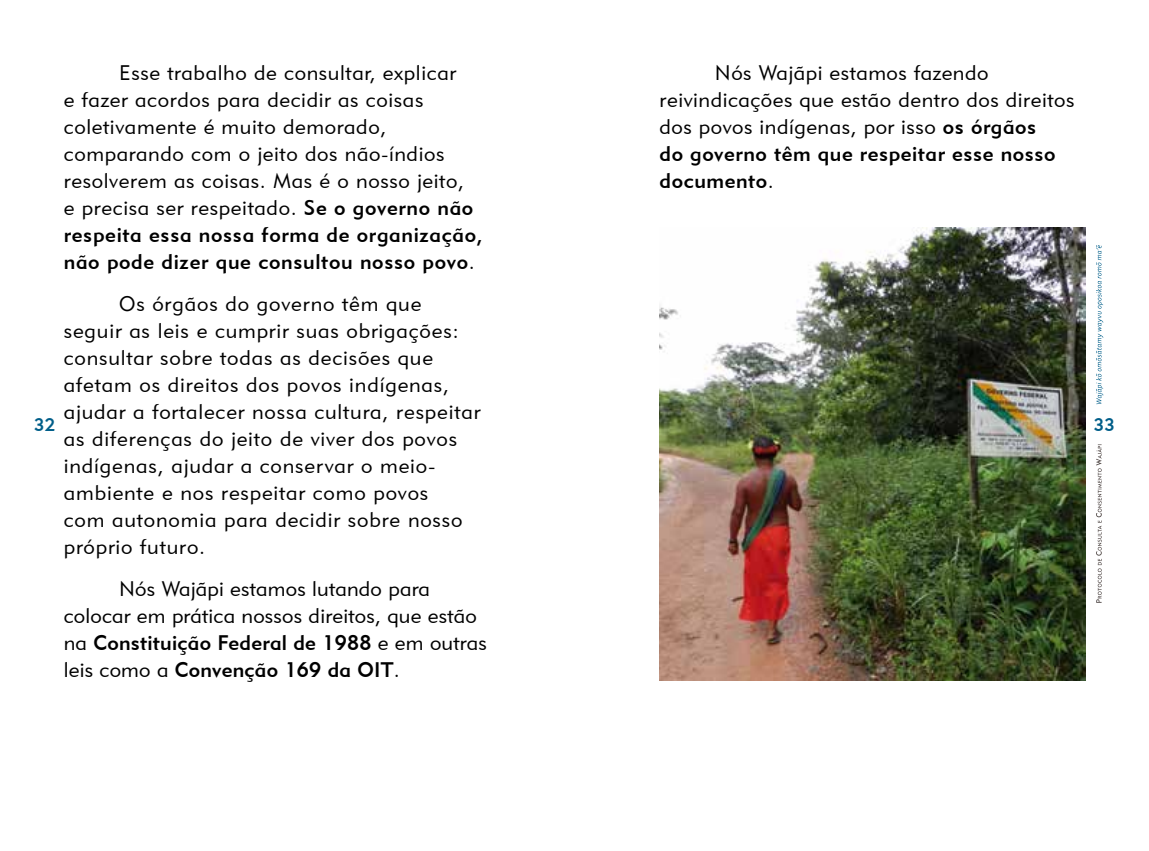
<style>
.page{position:relative;width:1149px;height:851px;background:#fff}
.page>*{position:absolute;margin:0;border:0;box-sizing:border-box;transform-origin:0 0}
.t1{font:21px/27px "Geometric 415 BT Lite A";letter-spacing:.03em;color:#000}
.t2{font:21px/27px "Geometric 415 BT Medium A";letter-spacing:.025em;color:#000}
.t3{font:21px/27px "Geometric 415 BT Lite A";letter-spacing:.01em;color:#000;text-align:center}
.t4{font:18px "Geometric 415 BT Medium A";color:#005e89}
.s1{font-family:"Geometric 415 BT Medium A"}
.s2{font-family:"Geometric 415 BT Lite A"}
</style>
<div class="page">
<svg style="left:1096px;top:245px;width:6px;height:159px"></svg>
<svg style="left:1096px;top:444px;width:5px;height:158px"></svg>
<img style="left:659px;top:227px;width:425px;height:453px">
<p class="t1" style="left:659px;top:59px;width:416px;text-indent:55px">Nós Wajãpi estamos fazendo reivindicações que estão dentro dos direitos dos povos indígenas, por isso <span class="s1">os órgãos</span></p>
<p class="t2" style="left:659px;top:140px;width:397px">do governo têm que respeitar esse nosso documento<span class="s2">.</span></p>
<p class="t1" style="left:64px;top:59px;width:411px;text-indent:55px">Esse trabalho de consultar, explicar<br>e fazer acordos para decidir as coisas coletivamente é muito demorado, comparando com o jeito dos não-índios resolverem as coisas. Mas é o nosso jeito, e precisa ser respeitado. <span class="s1">Se o governo não</span></p>
<p class="t2" style="left:64px;top:221px;width:420px">respeita essa nossa forma de organização, não pode dizer que consultou nosso povo<span class="s2">.</span></p>
<p class="t1" style="left:64px;top:290px;width:418px;text-indent:55px">Os órgãos do governo têm que seguir as leis e cumprir suas obrigações: consultar sobre todas as decisões que afetam os direitos dos povos indígenas, ajudar a fortalecer nossa cultura, respeitar as diferenças do jeito de viver dos povos indígenas, ajudar a conservar o meio&shy;ambiente e nos respeitar como povos<br>com autonomia para decidir sobre nosso próprio futuro.</p>
<p class="t3" style="left:64px;top:575px;width:414px">Nós Wajãpi estamos lutando para<br>colocar em prática nossos direitos, que estão</p>
<p class="t2" style="left:64px;top:629px;width:424px"><span class="s2">na</span> Constituição Federal de 1988 <span class="s2">e em outras leis como a</span> Convenção 169 da OIT<span class="s2">.</span></p>
<p class="t4" style="left:34px;top:413px;width:23px">32</p>
<p class="t4" style="left:1093px;top:413px;width:23px">33</p>
</div>
